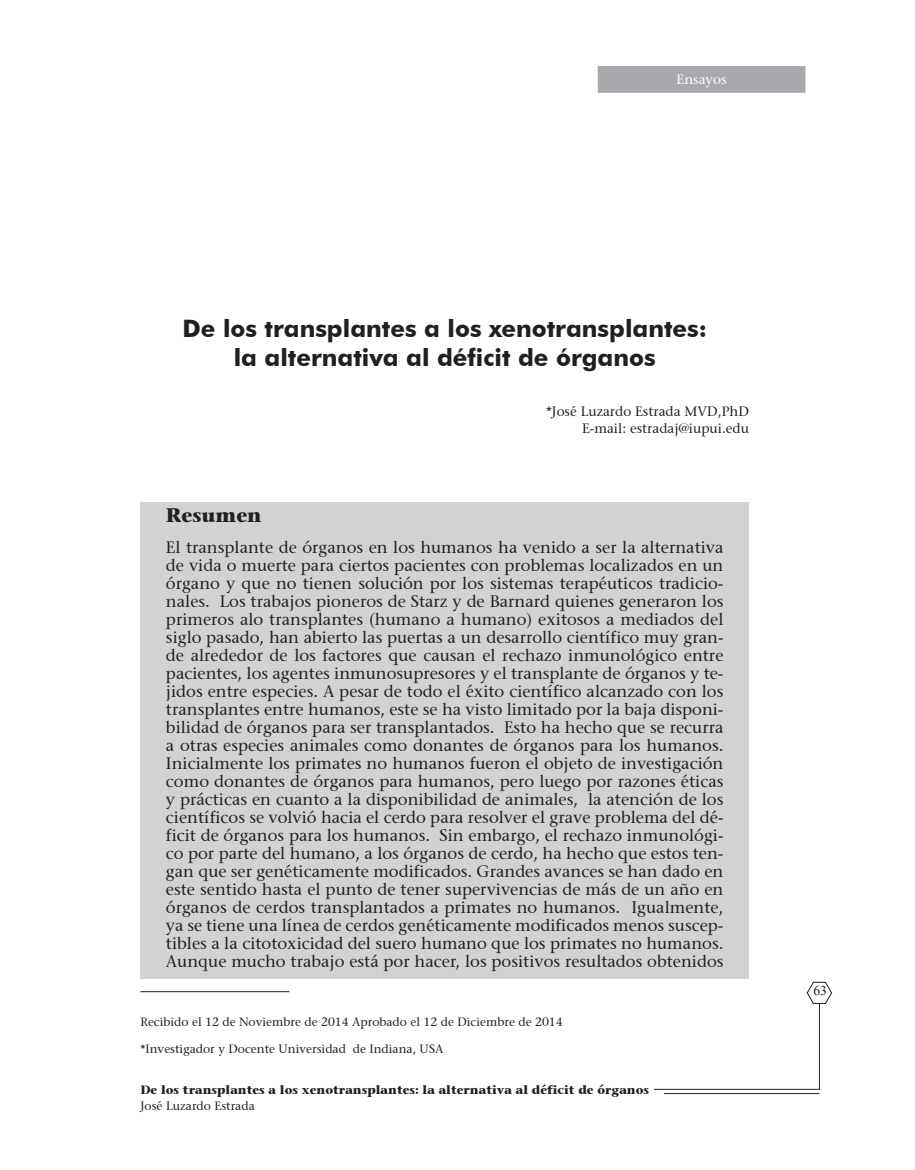
<style>
.page{position:relative;width:915px;height:1170px;background:#fff}
.page>*{position:absolute;margin:0;border:0;box-sizing:border-box;transform-origin:0 0}
.t1{font:700 24px/28.5px "Futura BT";color:#231f20;text-align:center}
.t2{font:700 19.5px "Mesouran Serif Black S Si";color:#231f20}
.t3{font:16.5px/18px "Mesouran Serif S Si";color:#231f20;text-align:justify}
.t4{font:13.5px/16.5px "Mesouran Serif S Si";color:#231f20;text-align:right}
.t5{font:13.5px "Mesouran Serif S Si";color:#fff}
.t6{font:13.5px "Times New Roman";color:#231f20}
.t7{font:12px "Mesouran Serif S Si";color:#231f20}
.t8{font:700 12px "Mesouran Serif Black S Si";color:#231f20}
</style>
<div class="page">
<hr style="left:663px;top:1093px;width:156px;height:1px;background:#231f20">
<hr style="left:653px;top:1088px;width:166px;height:1px;background:#231f20">
<div style="left:596px;top:64px;width:210px;height:30px;background:#a8a9ad;border:2px solid #fff"></div>
<hr style="left:818px;top:1003px;width:1px;height:86px;background:#231f20">
<svg style="left:806px;top:981px;width:25px;height:22px"></svg>
<div style="left:140px;top:502px;width:608px;height:476px;background:#d1d2d4"></div>
<hr style="left:140px;top:991px;width:149px;height:1px;background:#231f20">
<p class="t5" style="left:676px;top:71px;width:52px">Ensayos</p>
<h1 class="t1" style="left:182px;top:314px;width:526px">De los transplantes a los xenotransplantes: la alternativa al déficit de órganos</h1>
<p class="t4" style="left:546px;top:403px;width:204px">*José Luzardo Estrada MVD,PhD<br>E-mail: estradaj@iupui.edu</p>
<p class="t2" style="left:166px;top:502px;width:97px">Resumen</p>
<p class="t3" style="left:166px;top:538px;width:559px">El transplante de órganos en los humanos ha venido a ser la alternativa de vida o muerte para ciertos pacientes con problemas localizados en un órgano y que no tienen solución por los sistemas terapéuticos tradicio&shy;nales. Los trabajos pioneros de Starz y de Barnard quienes generaron los primeros alo transplantes (humano a humano) exitosos a mediados del siglo pasado, han abierto las puertas a un desarrollo científico muy gran&shy;de alrededor de los factores que causan el rechazo inmunológico entre pacientes, los agentes inmunosupresores y el transplante de órganos y te&shy;jidos entre especies. A pesar de todo el éxito científico alcanzado con los transplantes entre humanos, este se ha visto limitado por la baja disponi&shy;bilidad de órganos para ser transplantados. Esto ha hecho que se recurra a otras especies animales como donantes de órganos para los humanos.<br>Inicialmente los primates no humanos fueron el objeto de investigación como donantes de órganos para humanos, pero luego por razones éticas y prácticas en cuanto a la disponibilidad de animales, la atención de los científicos se volvió hacia el cerdo para resolver el grave problema del dé&shy;ficit de órganos para los humanos. Sin embargo, el rechazo inmunológi&shy;co por parte del humano, a los órganos de cerdo, ha hecho que estos ten&shy;gan que ser genéticamente modificados. Grandes avances se han dado en este sentido hasta el punto de tener supervivencias de más de un año en órganos de cerdos transplantados a primates no humanos. Igualmente, ya se tiene una línea de cerdos genéticamente modificados menos suscep&shy;tibles a la citotoxicidad del suero humano que los primates no humanos.<br>Aunque mucho trabajo está por hacer, los positivos resultados obtenidos</p>
<p class="t7" style="left:140px;top:1014px;width:423px">Recibido el 12 de Noviembre de 2014 Aprobado el 12 de Diciembre de 2014</p>
<p class="t7" style="left:140px;top:1040px;width:304px">*Investigador y Docente Universidad de Indiana, USA</p>
<p class="t8" style="left:140px;top:1081px;width:510px">De los transplantes a los xenotransplantes: la alternativa al déficit de órganos</p>
<p class="t7" style="left:140px;top:1098px;width:116px">José Luzardo Estrada</p>
<p class="t6" style="left:813px;top:981px;width:15px">63</p>
</div>
